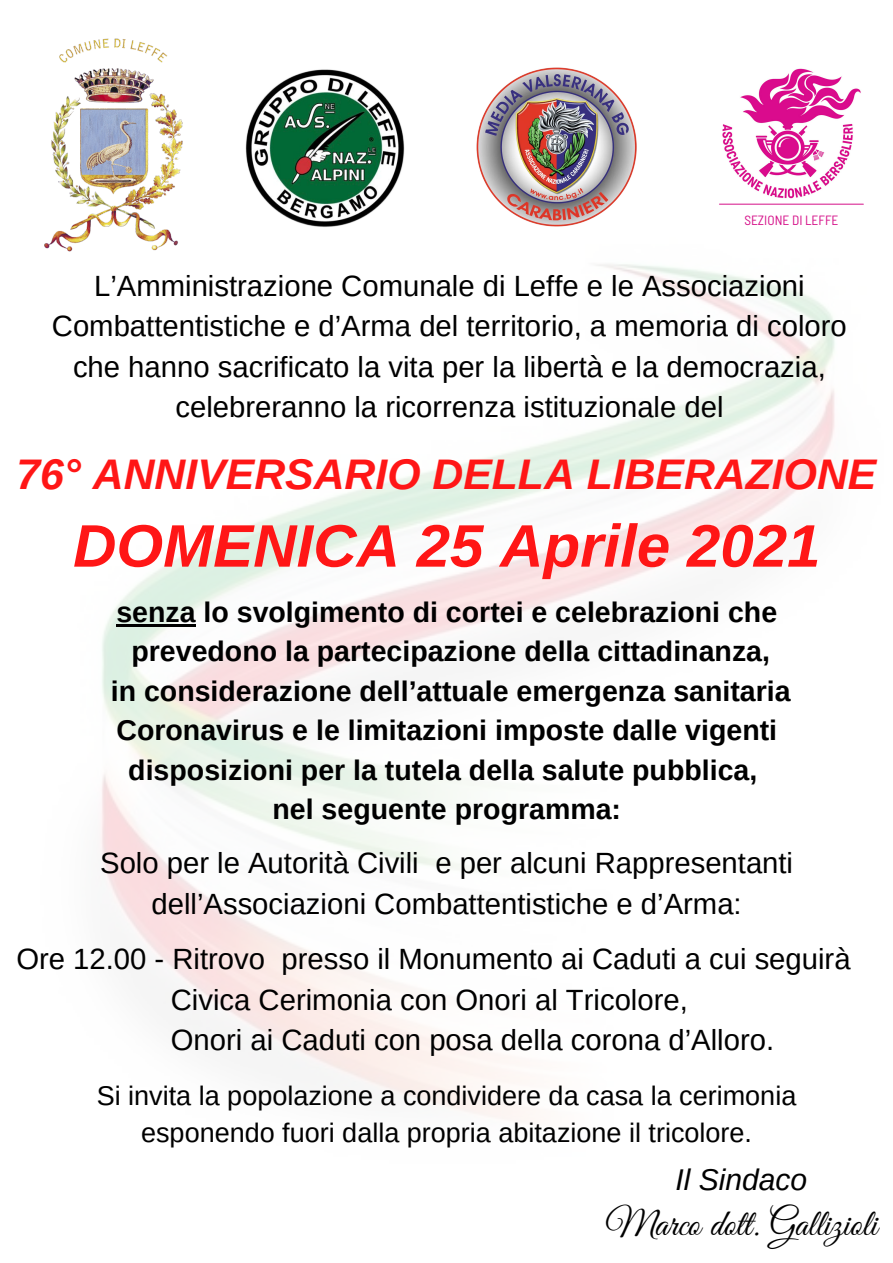
<style>
.page{position:relative;width:893px;height:1263px;background:#fff}
.page>*{position:absolute;margin:0;border:0;box-sizing:border-box;transform-origin:0 0}
.t1{font:italic 700 60px "Arimo";color:#ff1616}
.t2{font:italic 700 42.75px "Arimo";color:#ff1616}
.t3{font:37.5px "Great Vibes";color:#000}
.t4{font:italic 30px "Arimo";color:#000}
.t5{font:29.25px/40.5px "Arimo";color:#000;text-align:center}
.t6{font:700 28.5px/39.4px "Arimo";color:#000;text-align:center}
.t7{font:27px "Arimo";color:#000}
.t8{font:semi-condensed 13.35px "Barlow";color:#d51089}
</style>
<div class="page">
<img style="left:101px;top:147px;width:763px;height:975px">
<img style="left:44px;top:38px;width:148px;height:230px">
<img style="left:246px;top:69px;width:158px;height:159px">
<img style="left:476px;top:68px;width:160px;height:160px">
<img style="left:719px;top:68px;width:144px;height:134px">
<hr style="left:719px;top:204px;width:144px;height:1px;background:#d51089">
<hr style="left:116px;top:624px;width:80px;height:2px;background:#000">
<p class="t8" style="left:744px;top:211px;width:96px">SEZIONE DI LEFFE</p>
<p class="t5" style="left:52px;top:265px;width:796px">L’Amministrazione Comunale di Leffe e le Associazioni Combattentistiche e d’Arma del territorio, a memoria di coloro che hanno sacrificato la vita per la libertà e la democrazia, celebreranno la ricorrenza istituzionale del</p>
<p class="t2" style="left:16px;top:450px;width:861px">76° ANNIVERSARIO DELLA LIBERAZIONE</p>
<p class="t1" style="left:73px;top:512px;width:749px">DOMENICA 25 Aprile 2021</p>
<p class="t6" style="left:116px;top:592px;width:662px">senza lo svolgimento di cortei e celebrazioni che</p>
<p class="t6" style="left:131px;top:632px;width:640px">prevedono la partecipazione della cittadinanza,</p>
<p class="t6" style="left:111px;top:671px;width:681px">in considerazione dell’attuale emergenza sanitaria<br>Coronavirus e le limitazioni imposte dalle vigenti disposizioni per la tutela della salute pubblica,</p>
<p class="t6" style="left:272px;top:789px;width:350px">nel seguente programma:</p>
<p class="t5" style="left:100px;top:843px;width:694px">Solo per le Autorità Civili e per alcuni Rappresentanti dell’Associazioni Combattentistiche e d’Arma:</p>
<p class="t5" style="left:16px;top:938px;width:836px">Ore 12.00 - Ritrovo presso il Monumento ai Caduti a cui seguirà</p>
<p class="t5" style="left:171px;top:979px;width:518px">Civica Cerimonia con Onori al Tricolore,</p>
<p class="t5" style="left:171px;top:1019px;width:605px">Onori ai Caduti con posa della corona d’Alloro.</p>
<p class="t7" style="left:97px;top:1080px;width:701px">Si invita la popolazione a condividere da casa la cerimonia</p>
<p class="t7" style="left:141px;top:1118px;width:612px">esponendo fuori dalla propria abitazione il tricolore.</p>
<p class="t4" style="left:675px;top:1163px;width:133px">Il Sindaco</p>
<p class="t3" style="left:605px;top:1203px;width:273px">Marco dott. Gallizioli</p>
</div>
